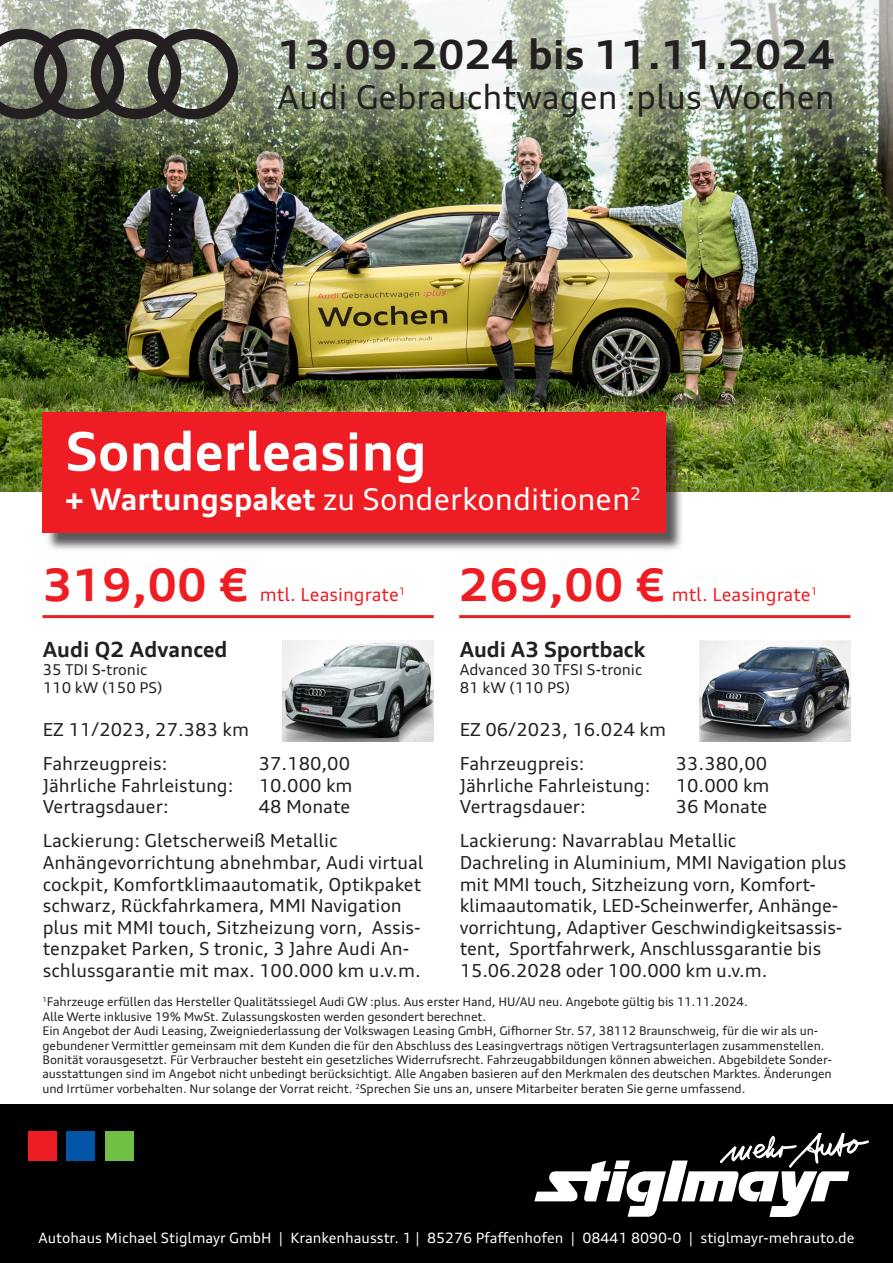
<style>
.page{position:relative;width:893px;height:1263px;background:#fff}
.page>*{position:absolute;margin:0;border:0;box-sizing:border-box;transform-origin:0 0}
.t1{font:700 52.5px "Audi Type";color:#fff}
.t2{font:700 45px "Audi Type";color:#ee1d23}
.t3{font:700 40.2px "Audi Type";color:#231f20}
.t4{font:33px "Audi Type";color:#231f20}
.t5{font:30px "Audi Type";color:#fff}
.t6{font:700 21px "Audi Type";color:#231f20}
.t7{font:18px/21.6px "Audi Type";color:#231f20}
.t8{font:18px "Audi Type";color:#ee1d23}
.t9{font:15px/18px "Audi Type";color:#231f20}
.t10{font:14.25px "Audi Type";color:#fff}
.t11{font:12px/14.4px "Audi Type";letter-spacing:-.01em;color:#231f20}
.t12{font:10.5px "Audi Type";color:#ee1d23}
.s1{font-weight:700}
</style>
<div class="page">
<img style="left:0;top:172px;width:893px;height:319px">
<div style="left:0;top:1104px;width:893px;height:159px;background:#000"></div>
<svg style="left:534px;top:1133px;width:335px;height:84px"></svg>
<div style="left:28px;top:1131px;width:29px;height:29px;background:#ee1d23"></div>
<div style="left:66px;top:1131px;width:29px;height:29px;background:#0154a6"></div>
<div style="left:105px;top:1131px;width:29px;height:29px;background:#71bf44"></div>
<hr style="left:43px;top:615px;width:391px;height:3px;background:#ee1d23">
<hr style="left:459px;top:615px;width:391px;height:3px;background:#ee1d23">
<div style="left:45px;top:415px;width:639px;height:137px;background:#231f20;opacity:.75"></div>
<div style="left:43px;top:412px;width:623px;height:121px;background:#ee1d23"></div>
<img style="left:0;top:0;width:893px;height:172px">
<svg style="left:0;top:29px;width:238px;height:90px;background:#6a6e62"></svg>
<img style="left:699px;top:641px;width:151px;height:100px">
<img style="left:283px;top:641px;width:151px;height:100px">
<p class="t3" style="left:278px;top:30px;width:558px">13.09.2024 bis 11.11.2024</p>
<p class="t4" style="left:278px;top:77px;width:559px">Audi Gebrauchtwagen :plus Wochen</p>
<p class="t1" style="left:66px;top:419px;width:363px">Sonderleasing</p>
<p class="t5" style="left:66px;top:481px;width:577px"><span class="s1">+ Wartungspaket</span> zu Sonderkonditionen<sup>2</sup></p>
<p class="t2" style="left:43px;top:557px;width:207px">319,00 €</p>
<p class="t2" style="left:459px;top:557px;width:207px">269,00 €</p>
<p class="t8" style="left:260px;top:583px;width:147px">mtl. Leasingrate<sup>1</sup></p>
<p class="t12" style="left:811px;top:584px;width:8px">1</p>
<p class="t8" style="left:672px;top:583px;width:140px">mtl. Leasingrate</p>
<p class="t6" style="left:43px;top:636px;width:186px">Audi Q2 Advanced</p>
<p class="t9" style="left:43px;top:660px;width:122px">35 TDI S-tronic<br>110 kW (150 PS)</p>
<p class="t7" style="left:43px;top:718px;width:208px">EZ 11/2023, 27.383 km</p>
<p class="t7" style="left:43px;top:752px;width:126px">Fahrzeugpreis:</p>
<p class="t7" style="left:259px;top:752px;width:93px">37.180,00</p>
<p class="t7" style="left:43px;top:774px;width:192px">Jährliche Fahrleistung:</p>
<p class="t7" style="left:259px;top:774px;width:95px">10.000 km</p>
<p class="t7" style="left:43px;top:796px;width:128px">Vertragsdauer:</p>
<p class="t7" style="left:259px;top:796px;width:93px">48 Monate</p>
<p class="t7" style="left:43px;top:830px;width:296px">Lackierung: Gletscherweiß Metallic</p>
<p class="t7" style="left:43px;top:852px;width:382px">Anhängevorrichtung abnehmbar, Audi virtual cockpit, Komfortklimaautomatik, Optikpaket schwarz, Rückfahrkamera, MMI Navigation plus mit MMI touch, Sitzheizung vorn, Assis&shy;tenzpaket Parken, S tronic, 3 Jahre Audi An&shy;schlussgarantie mit max. 100.000 km u.v.m.</p>
<p class="t6" style="left:460px;top:636px;width:187px">Audi A3 Sportback</p>
<p class="t9" style="left:460px;top:660px;width:184px">Advanced 30 TFSI S-tronic<br>81 kW (110 PS)</p>
<p class="t7" style="left:460px;top:718px;width:208px">EZ 06/2023, 16.024 km</p>
<p class="t7" style="left:460px;top:752px;width:126px">Fahrzeugpreis:</p>
<p class="t7" style="left:676px;top:752px;width:93px">33.380,00</p>
<p class="t7" style="left:460px;top:774px;width:192px">Jährliche Fahrleistung:</p>
<p class="t7" style="left:676px;top:774px;width:95px">10.000 km</p>
<p class="t7" style="left:460px;top:796px;width:128px">Vertragsdauer:</p>
<p class="t7" style="left:676px;top:796px;width:93px">36 Monate</p>
<p class="t7" style="left:460px;top:830px;width:278px">Lackierung: Navarrablau Metallic</p>
<p class="t7" style="left:460px;top:852px;width:388px">Dachreling in Aluminium, MMI Navigation plus mit MMI touch, Sitzheizung vorn, Komfort&shy;klimaautomatik, LED-Scheinwerfer, Anhänge&shy;vorrichtung, Adaptiver Geschwindigkeitsassis&shy;tent, Sportfahrwerk, Anschlussgarantie bis 15.06.2028 oder 100.000 km u.v.m.</p>
<p class="t11" style="left:43px;top:995px;width:707px"><sup>1</sup>Fahrzeuge erfüllen das Hersteller Qualitätssiegel Audi GW :plus. Aus erster Hand, HU/AU neu. Angebote gültig bis 11.11.2024.<br>Alle Werte inklusive 19% MwSt. Zulassungskosten werden gesondert berechnet.</p>
<p class="t11" style="left:43px;top:1023px;width:791px">Ein Angebot der Audi Leasing, Zweigniederlassung der Volkswagen Leasing GmbH, Gifhorner Str. 57, 38112 Braunschweig, für die wir als un&shy;gebundener Vermittler gemeinsam mit dem Kunden die für den Abschluss des Leasingvertrags nötigen Vertragsunterlagen zusammenstellen.<br>Bonität vorausgesetzt. Für Verbraucher besteht ein gesetzliches Widerrufsrecht. Fahrzeugabbildungen können abweichen. Abgebildete Sonder&shy;ausstattungen sind im Angebot nicht unbedingt berücksichtigt. Alle Angaben basieren auf den Merkmalen des deutschen Marktes. Änderungen und Irrtümer vorbehalten. Nur solange der Vorrat reicht. <sup>2</sup>Sprechen Sie uns an, unsere Mitarbeiter beraten Sie gerne umfassend.</p>
<p class="t10" style="left:38px;top:1229px;width:818px">Autohaus Michael Stiglmayr GmbH | Krankenhausstr. 1 | 85276 Pfaffenhofen | 08441 8090-0 | stiglmayr-mehrauto.de</p>
</div>
